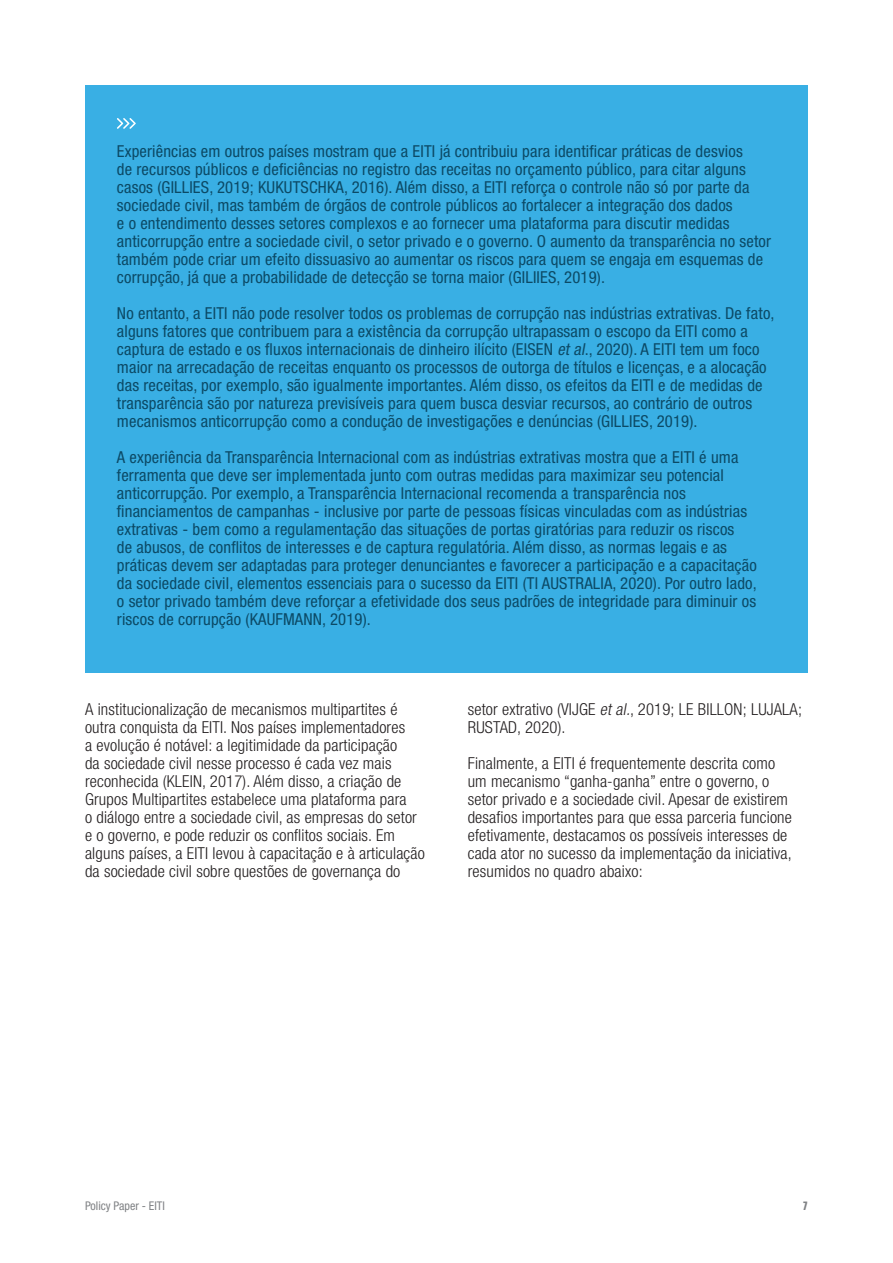
<style>
.page{position:relative;width:893px;height:1263px;background:#fff}
.page>*{position:absolute;margin:0;border:0;box-sizing:border-box;transform-origin:0 0}
.t1{font:condensed 16.5px/18px "Helvetica Neue";letter-spacing:.01em;color:#0c4a66}
.t2{font:300 condensed 16.5px/18px "Helvetica Neue";letter-spacing:.01em;color:#231f20}
.t3{font:condensed 12px "Helvetica Neue";color:#808285}
.t4{font:700 condensed 12px "Folio";color:#808285}
.s1{font-style:italic}
</style>
<div class="page">
<div style="left:85px;top:85px;width:723px;height:587px;background:#39afe4"></div>
<svg style="left:117px;top:118px;width:19px;height:11px"></svg>
<p class="t1" style="left:117px;top:142px;width:656px">Experiências em outros países mostram que a EITI já contribuiu para identificar práticas de desvios<br>de recursos públicos e deficiências no registro das receitas no orçamento público, para citar alguns casos (GILLIES, 2019; KUKUTSCHKA, 2016). Além disso, a EITI reforça o controle não só por parte da sociedade civil, mas também de órgãos de controle públicos ao fortalecer a integração dos dados<br>e o entendimento desses setores complexos e ao fornecer uma plataforma para discutir medidas anticorrupção entre a sociedade civil, o setor privado e o governo. O aumento da transparência no setor também pode criar um efeito dissuasivo ao aumentar os riscos para quem se engaja em esquemas de corrupção, já que a probabilidade de detecção se torna maior (GILIIES, 2019).</p>
<p class="t1" style="left:117px;top:304px;width:659px">No entanto, a EITI não pode resolver todos os problemas de corrupção nas indústrias extrativas. De fato, alguns fatores que contribuem para a existência da corrupção ultrapassam o escopo da EITI como a captura de estado e os fluxos internacionais de dinheiro ilícito (EISEN <span class="s1">et al</span>., 2020). A EITI tem um foco maior na arrecadação de receitas enquanto os processos de outorga de títulos e licenças, e a alocação das receitas, por exemplo, são igualmente importantes. Além disso, os efeitos da EITI e de medidas de transparência são por natureza previsíveis para quem busca desviar recursos, ao contrário de outros mecanismos anticorrupção como a condução de investigações e denúncias (GILLIES, 2019).</p>
<p class="t1" style="left:117px;top:448px;width:641px">A experiência da Transparência Internacional com as indústrias extrativas mostra que a EITI é uma ferramenta que deve ser implementada junto com outras medidas para maximizar seu potencial anticorrupção. Por exemplo, a Transparência Internacional recomenda a transparência nos financiamentos de campanhas - inclusive por parte de pessoas físicas vinculadas com as indústrias extrativas - bem como a regulamentação das situações de portas giratórias para reduzir os riscos<br>de abusos, de conflitos de interesses e de captura regulatória. Além disso, as normas legais e as práticas devem ser adaptadas para proteger denunciantes e favorecer a participação e a capacitação da sociedade civil, elementos essenciais para o sucesso da EITI (TI AUSTRALIA, 2020). Por outro lado, o setor privado também deve reforçar a efetividade dos seus padrões de integridade para diminuir os riscos de corrupção (KAUFMANN, 2019).</p>
<p class="t2" style="left:85px;top:700px;width:341px">A institucionalização de mecanismos multipartites é outra conquista da EITI. Nos países implementadores<br>a evolução é notável: a legitimidade da participação<br>da sociedade civil nesse processo é cada vez mais reconhecida (KLEIN, 2017). Além disso, a criação de Grupos Multipartites estabelece uma plataforma para<br>o diálogo entre a sociedade civil, as empresas do setor e o governo, e pode reduzir os conflitos sociais. Em alguns países, a EITI levou à capacitação e à articulação da sociedade civil sobre questões de governança do</p>
<p class="t2" style="left:468px;top:700px;width:336px">setor extrativo (VIJGE <span class="s1">et al.</span>, 2019; LE BILLON; LUJALA;<br>RUSTAD, 2020).</p>
<p class="t2" style="left:468px;top:754px;width:326px">Finalmente, a EITI é frequentemente descrita como um mecanismo “ganha-ganha” entre o governo, o setor privado e a sociedade civil. Apesar de existirem desafios importantes para que essa parceria funcione efetivamente, destacamos os possíveis interesses de cada ator no sucesso da implementação da iniciativa, resumidos no quadro abaixo:</p>
<p class="t3" style="left:85px;top:1199px;width:81px">Policy Paper - EITI</p>
<p class="t4" style="left:803px;top:1199px;width:7px">7</p>
</div>
